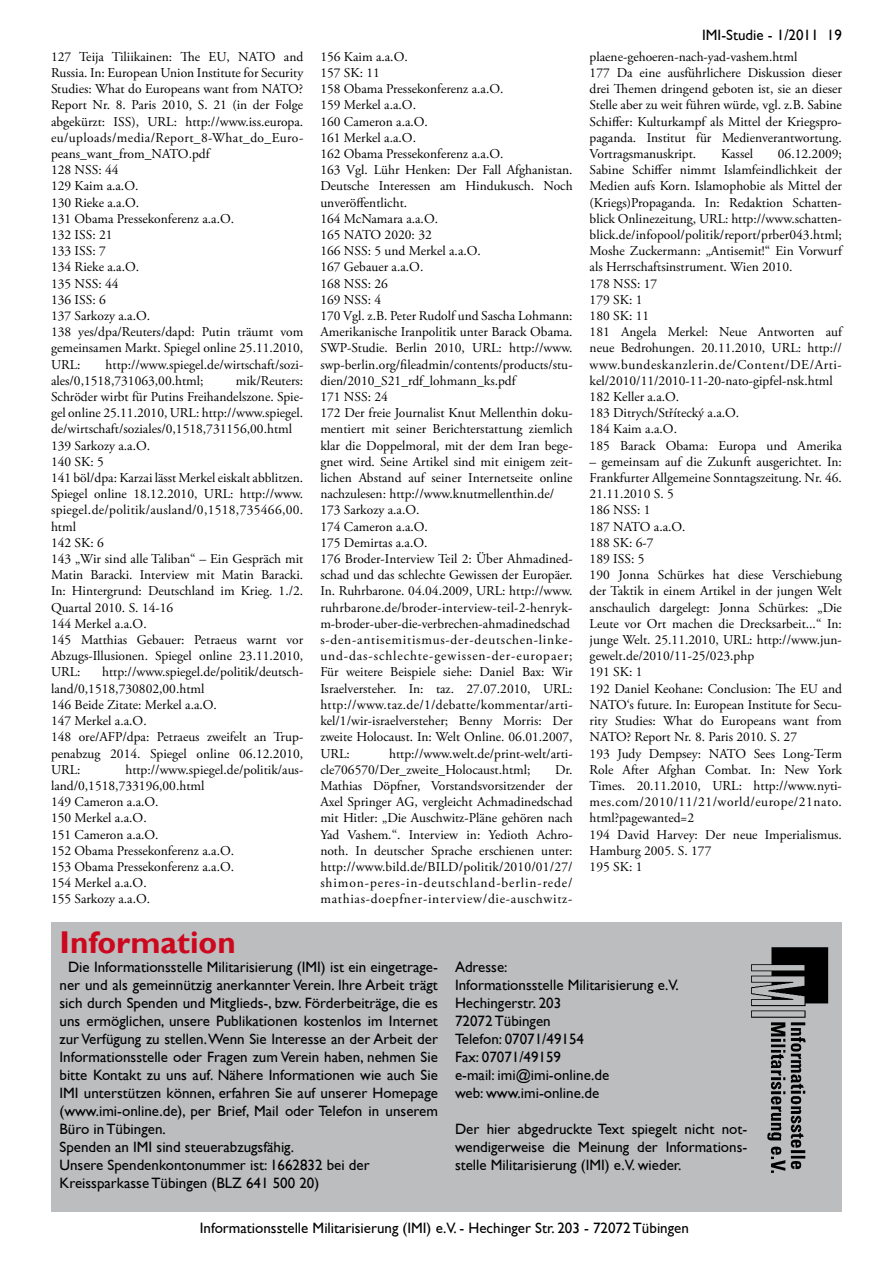
<style>
.page{position:relative;width:893px;height:1263px;background:#fff}
.page>*{position:absolute;margin:0;border:0;box-sizing:border-box;transform-origin:0 0}
.t1{font:700 31.5px "Gill Sans";color:#cc071e}
.t2{font:15px/18px "Gill Sans";color:#000}
.t3{font:13.5px/16.2px "Adobe Garamond Pro";color:#000}
</style>
<div class="page">
<div style="left:51px;top:923px;width:791px;height:289px;background:#bcbdbe"></div>
<img style="left:751px;top:947px;width:78px;height:226px">
<p class="t3" style="left:51px;top:49px;width:254px">127 Teija Tiliikainen: The EU, NATO and<br>Russia. In: European Union Institute for Security<br>Studies: What do Europeans want from NATO?<br>Report Nr. 8. Paris 2010, S. 21 (in der Folge abgekürzt: ISS), URL: http://www.iss.europa. eu/uploads/media/Report_8-What_do_Euro&shy;peans_want_from_NATO.pdf<br>128 NSS: 44<br>129 Kaim a.a.O.<br>130 Rieke a.a.O.<br>131 Obama Pressekonferenz a.a.O.<br>132 ISS: 21<br>133 ISS: 7<br>134 Rieke a.a.O.<br>135 NSS: 44<br>136 ISS: 6<br>137 Sarkozy a.a.O.<br>138 yes/dpa/Reuters/dapd: Putin träumt vom gemeinsamen Markt. Spiegel online 25.11.2010,<br>URL:</p>
<p class="t3" style="left:51px;top:357px;width:254px;text-indent:55px">http://www.spiegel.de/wirtschaft/sozi&shy;ales/0,1518,731063,00.html;</p>
<p class="t3" style="left:51px;top:373px;width:254px;text-indent:185px">mik/Reuters:<br>Schröder wirbt für Putins Freihandelszone. Spie&shy;gel online 25.11.2010, URL: http://www.spiegel. de/wirtschaft/soziales/0,1518,731156,00.html 139 Sarkozy a.a.O.<br>140 SK: 5<br>141 böl/dpa: Karzai lässt Merkel eiskalt abblitzen.<br>Spiegel online 18.12.2010, URL: http://www. spiegel.de/politik/ausland/0,1518,735466,00. html<br>142 SK: 6<br>143 „Wir sind alle Taliban“ – Ein Gespräch mit Matin Baracki. Interview mit Matin Baracki.<br>In: Hintergrund: Deutschland im Krieg. 1./2.<br>Quartal 2010. S. 14-16<br>144 Merkel a.a.O.<br>145 Matthias Gebauer: Petraeus warnt vor Abzugs-Illusionen. Spiegel online 23.11.2010, URL:</p>
<p class="t3" style="left:51px;top:665px;width:254px;text-indent:51px">http://www.spiegel.de/politik/deutsch&shy;land/0,1518,730802,00.html<br>146 Beide Zitate: Merkel a.a.O.<br>147 Merkel a.a.O.<br>148 ore/AFP/dpa: Petraeus zweifelt an Trup&shy;penabzug 2014. Spiegel online 06.12.2010,<br>URL:</p>
<p class="t3" style="left:51px;top:762px;width:254px;text-indent:74px">http://www.spiegel.de/politik/aus&shy;land/0,1518,733196,00.html<br>149 Cameron a.a.O.<br>150 Merkel a.a.O.<br>151 Cameron a.a.O.<br>152 Obama Pressekonferenz a.a.O.<br>153 Obama Pressekonferenz a.a.O.<br>154 Merkel a.a.O.<br>155 Sarkozy a.a.O.</p>
<p class="t3" style="left:320px;top:49px;width:254px">156 Kaim a.a.O.<br>157 SK: 11<br>158 Obama Pressekonferenz a.a.O.<br>159 Merkel a.a.O.<br>160 Cameron a.a.O.<br>161 Merkel a.a.O.<br>162 Obama Pressekonferenz a.a.O.<br>163 Vgl. Lühr Henken: Der Fall Afghanistan.<br>Deutsche Interessen am Hindukusch. Noch unveröffentlicht.<br>164 McNamara a.a.O.<br>165 NATO 2020: 32<br>166 NSS: 5 und Merkel a.a.O.<br>167 Gebauer a.a.O.<br>168 NSS: 26<br>169 NSS: 4<br>170 Vgl. z.B. Peter Rudolf und Sascha Lohmann:<br>Amerikanische Iranpolitik unter Barack Obama.<br>SWP-Studie. Berlin 2010, URL: http://www. swp-berlin.org/fileadmin/contents/products/stu&shy;dien/2010_S21_rdf_lohmann_ks.pdf<br>171 NSS: 24<br>172 Der freie Journalist Knut Mellenthin doku&shy;mentiert mit seiner Berichterstattung ziemlich klar die Doppelmoral, mit der dem Iran bege&shy;gnet wird. Seine Artikel sind mit einigem zeit&shy;lichen Abstand auf seiner Internetseite online nachzulesen: http://www.knutmellenthin.de/ 173 Sarkozy a.a.O.<br>174 Cameron a.a.O.<br>175 Demirtas a.a.O.<br>176 Broder-Interview Teil 2: Über Ahmadined&shy;schad und das schlechte Gewissen der Europäer.<br>In. Ruhrbarone. 04.04.2009, URL: http://www. ruhrbarone.de/broder-interview-teil-2-henryk&shy;m-broder-uber-die-verbrechen-ahmadinedschad s-den-antisemitismus-der-deutschen-linke&shy;und-das-schlechte-gewissen-der-europaer; Für weitere Beispiele siehe: Daniel Bax: Wir Israelversteher. In: taz. 27.07.2010, URL: http://www.taz.de/1/debatte/kommentar/arti&shy;kel/1/wir-israelversteher; Benny Morris: Der zweite Holocaust. In: Welt Online. 06.01.2007, URL:</p>
<p class="t3" style="left:320px;top:746px;width:254px;text-indent:69px">http://www.welt.de/print-welt/arti&shy;cle706570/Der_zweite_Holocaust.html;</p>
<p class="t3" style="left:320px;top:762px;width:254px;text-align:justify;text-indent:235px">Dr.<br>Mathias Döpfner, Vorstandsvorsitzender der Axel Springer AG, vergleicht Achmadinedschad mit Hitler: „Die Auschwitz-Pläne gehören nach Yad Vashem.“. Interview in: Yedioth Achro&shy;noth. In deutscher Sprache erschienen unter: http://www.bild.de/BILD/politik/2010/01/27/ shimon-peres-in-deutschland-berlin-rede/ mathias-doepfner-interview/die-auschwitz-</p>
<p class="t2" style="left:702px;top:26px;width:140px">IMI-Studie - 1/2011 19</p>
<p class="t3" style="left:590px;top:49px;width:254px">plaene-gehoeren-nach-yad-vashem.html<br>177 Da eine ausführlichere Diskussion dieser drei Themen dringend geboten ist, sie an dieser Stelle aber zu weit führen würde, vgl. z.B. Sabine Schiffer: Kulturkampf als Mittel der Kriegspro&shy;paganda. Institut für Medienverantwortung.<br>Vortragsmanuskript.</p>
<p class="t3" style="left:721px;top:146px;width:33px">Kassel</p>
<p class="t3" style="left:590px;top:146px;width:254px;text-indent:188px">06.12.2009; Sabine Schiffer nimmt Islamfeindlichkeit der Medien aufs Korn. Islamophobie als Mittel der (Kriegs)Propaganda. In: Redaktion Schatten&shy;blick Onlinezeitung, URL: http://www.schatten&shy;blick.de/infopool/politik/report/prber043.html; Moshe Zuckermann: „Antisemit!“ Ein Vorwurf als Herrschaftsinstrument. Wien 2010.<br>178 NSS: 17<br>179 SK: 1<br>180 SK: 11<br>181 Angela Merkel: Neue Antworten auf neue Bedrohungen. 20.11.2010, URL: http:// www.bundeskanzlerin.de/Content/DE/Arti&shy;kel/2010/11/2010-11-20-nato-gipfel-nsk.html 182 Keller a.a.O.<br>183 Ditrych/Střítecký a.a.O.<br>184 Kaim a.a.O.<br>185 Barack Obama: Europa und Amerika</p>
<p class="t3" style="left:590px;top:454px;width:254px">– gemeinsam auf die Zukunft ausgerichtet. In:<br>Frankfurter Allgemeine Sonntagszeitung. Nr. 46.<br>21.11.2010 S. 5<br>186 NSS: 1<br>187 NATO a.a.O.<br>188 SK: 6-7<br>189 ISS: 5<br>190 Jonna Schürkes hat diese Verschiebung der Taktik in einem Artikel in der jungen Welt anschaulich dargelegt: Jonna Schürkes: „Die<br>Leute vor Ort machen die Drecksarbeit...“ In: junge Welt. 25.11.2010, URL: http://www.jun&shy;gewelt.de/2010/11-25/023.php<br>191 SK: 1<br>192 Daniel Keohane: Conclusion: The EU and<br>NATO‘s future. In: European Institute for Secu&shy;rity Studies: What do Europeans want from<br>NATO? Report Nr. 8. Paris 2010. S. 27<br>193 Judy Dempsey: NATO Sees Long-Term<br>Role After Afghan Combat. In: New York<br>Times. 20.11.2010, URL: http://www.nyti&shy;mes.com/2010/11/21/world/europe/21nato. html?pagewanted=2<br>194 David Harvey: Der neue Imperialismus.<br>Hamburg 2005. S. 177<br>195 SK: 1</p>
<h1 class="t1" style="left:60px;top:924px;width:178px">Information</h1>
<p class="t2" style="left:60px;top:958px;width:380px;text-indent:9px">Die Informationsstelle Militarisierung (IMI) ist ein eingetrage&shy;ner und als gemeinnützig anerkannter Verein. Ihre Arbeit trägt sich durch Spenden und Mitglieds-, bzw. Förderbeiträge, die es uns ermöglichen, unsere Publikationen kostenlos im Internet zur Verfügung zu stellen. Wenn Sie Interesse an der Arbeit der Informationsstelle oder Fragen zum Verein haben, nehmen Sie bitte Kontakt zu uns auf. Nähere Informationen wie auch Sie IMI unterstützen können, erfahren Sie auf unserer Homepage (www.imi-online.de), per Brief, Mail oder Telefon in unserem Büro in Tübingen.<br>Spenden an IMI sind steuerabzugsfähig.<br>Unsere Spendenkontonummer ist: 1662832 bei der Kreissparkasse Tübingen (BLZ 641 500 20)</p>
<p class="t2" style="left:455px;top:958px;width:225px">Adresse:<br>Informationsstelle Militarisierung e.V.<br>Hechingerstr. 203<br>72072 Tübingen<br>Telefon: 07071/49 154<br>Fax: 07071/49 159<br>e-mail: imi@imi-online.de<br>web: www.imi-online.de</p>
<p class="t2" style="left:455px;top:1120px;width:294px;text-align:justify">Der hier abgedruckte Text spiegelt nicht not&shy;wendigerweise die Meinung der Informations&shy;stelle Militarisierung (IMI) e.V. wieder.</p>
<p class="t2" style="left:200px;top:1219px;width:490px">Informationsstelle Militarisierung (IMI) e.V. - Hechinger Str. 203 - 72072 Tübingen</p>
</div>
